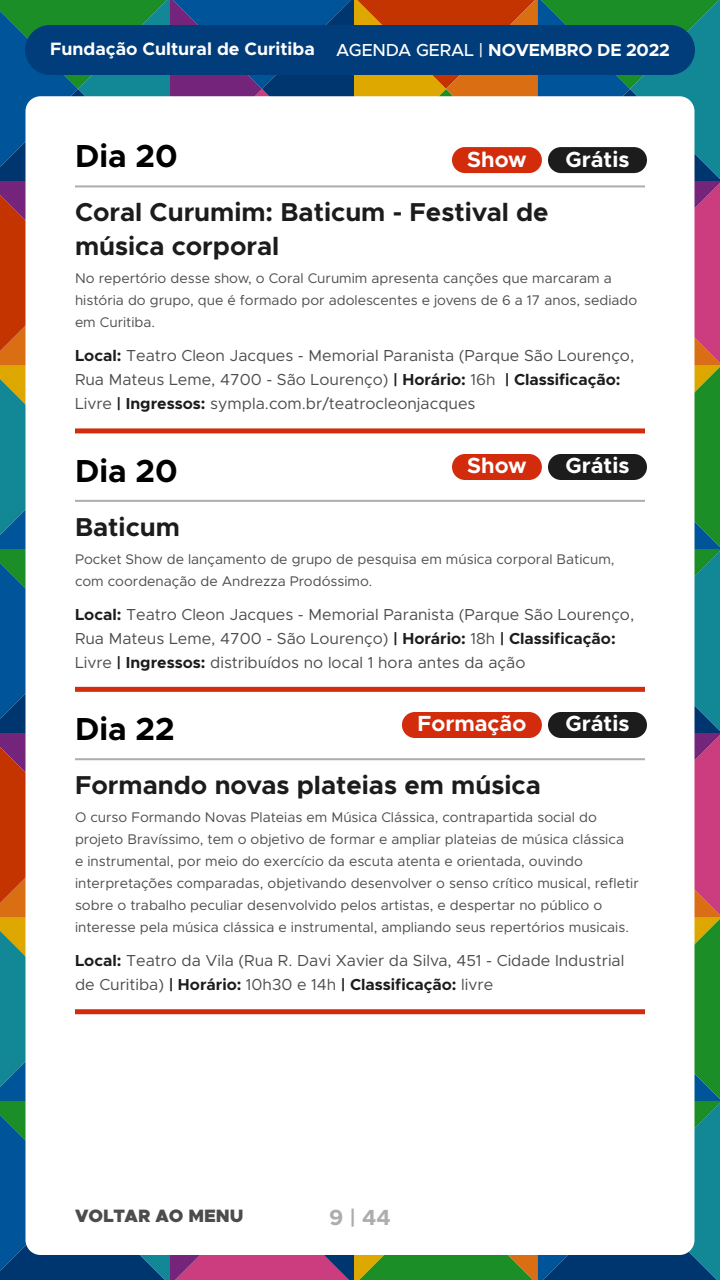
<style>
.page{position:relative;width:720px;height:1280px;background:#fff}
.page>*{position:absolute;margin:0;border:0;box-sizing:border-box;transform-origin:0 0}
.t1{font:700 32px "Metropolis";color:#000}
.t2{font:700 26px/34px "Metropolis";color:#1c1c1c}
.t3{font:700 22px "Metropolis";color:#fff}
.t4{font:700 22px "Metropolis";color:#adadad}
.t5{font:700 18px "Metropolis";color:#fff}
.t6{font:900 18px "Metropolis";color:#4c4c4c}
.t7{font:16px/24px "Metropolis";color:#4c4c4c}
.t8{font:14px/22px "Metropolis";color:#4c4c4c}
.s1{font-weight:500;font-size:17.5px}
.s2{font-size:17.5px}
.s3{font-weight:700;color:#1c1c1c}
</style>
<div class="page">
<img style="left:0;top:0;width:720px;height:1280px">
<div style="left:25px;top:25px;width:670px;height:50px;background:#003d7a;border-radius:25px"></div>
<div style="left:26px;top:96px;width:668px;height:1159px;background:#fff;border-radius:15px"></div>
<hr style="left:75px;top:185px;width:570px;height:2px;background:#adadad">
<div style="left:75px;top:428px;width:570px;height:5px;background:#d22c0c"></div>
<hr style="left:75px;top:500px;width:570px;height:2px;background:#adadad">
<div style="left:75px;top:687px;width:570px;height:5px;background:#d22c0c"></div>
<hr style="left:75px;top:758px;width:570px;height:2px;background:#adadad">
<div style="left:75px;top:1009px;width:570px;height:5px;background:#d22c0c"></div>
<div style="left:548px;top:147px;width:99px;height:26px;background:#1c1c1c;border-radius:13px"></div>
<div style="left:452px;top:147px;width:90px;height:26px;background:#d22c0c;border-radius:13px"></div>
<div style="left:548px;top:454px;width:99px;height:26px;background:#1c1c1c;border-radius:13px"></div>
<div style="left:452px;top:454px;width:90px;height:26px;background:#d22c0c;border-radius:13px"></div>
<div style="left:548px;top:712px;width:99px;height:26px;background:#1c1c1c;border-radius:13px"></div>
<div style="left:402px;top:712px;width:140px;height:26px;background:#d22c0c;border-radius:13px"></div>
<p class="t5" style="left:50px;top:38px;width:622px">Fundação Cultural de Curitiba <span class="s1">AGENDA GERAL |</span> <span class="s2">NOVEMBRO DE 2022</span></p>
<h1 class="t1" style="left:75px;top:136px;width:104px">Dia 20</h1>
<h2 class="t2" style="left:75px;top:196px;width:475px">Coral Curumim: Baticum - Festival de música corporal</h2>
<p class="t8" style="left:75px;top:268px;width:564px">No repertório desse show, o Coral Curumim apresenta canções que marcaram a história do grupo, que é formado por adolescentes e jovens de 6 a 17 anos, sediado em Curitiba.</p>
<p class="t7" style="left:75px;top:344px;width:561px"><span class="s3">Local:</span> Teatro Cleon Jacques - Memorial Paranista (Parque São Lourenço,<br>Rua Mateus Leme, 4700 - São Lourenço) <span class="s3">| Horário:</span> 16h <span class="s3">| Classificação:<br></span>Livre <span class="s3">| Ingressos:</span> sympla.com.br/teatrocleonjacques</p>
<h3 class="t3" style="left:467px;top:145px;width:61px">Show</h3>
<h3 class="t3" style="left:566px;top:145px;width:65px">Grátis</h3>
<h3 class="t3" style="left:467px;top:452px;width:61px">Show</h3>
<h3 class="t3" style="left:566px;top:452px;width:65px">Grátis</h3>
<h1 class="t1" style="left:75px;top:451px;width:104px">Dia 20</h1>
<h2 class="t2" style="left:75px;top:510px;width:107px">Baticum</h2>
<p class="t8" style="left:75px;top:548px;width:541px">Pocket Show de lançamento de grupo de pesquisa em música corporal Baticum, com coordenação de Andrezza Prodóssimo.</p>
<p class="t7" style="left:75px;top:602px;width:561px"><span class="s3">Local:</span> Teatro Cleon Jacques - Memorial Paranista (Parque São Lourenço,<br>Rua Mateus Leme, 4700 - São Lourenço) <span class="s3">| Horário:</span> 18h <span class="s3">| Classificação:<br></span>Livre <span class="s3">| Ingressos:</span> distribuídos no local 1 hora antes da ação</p>
<h3 class="t3" style="left:417px;top:710px;width:110px">Formação</h3>
<h3 class="t3" style="left:566px;top:710px;width:65px">Grátis</h3>
<h1 class="t1" style="left:75px;top:709px;width:101px">Dia 22</h1>
<h2 class="t2" style="left:75px;top:768px;width:467px">Formando novas plateias em música</h2>
<p class="t8" style="left:75px;top:806px;width:565px">O curso Formando Novas Plateias em Música Clássica, contrapartida social do projeto Bravíssimo, tem o objetivo de formar e ampliar plateias de música clássica<br>e instrumental, por meio do exercício da escuta atenta e orientada, ouvindo interpretações comparadas, objetivando desenvolver o senso crítico musical, refletir sobre o trabalho peculiar desenvolvido pelos artistas, e despertar no público o interesse pela música clássica e instrumental, ampliando seus repertórios musicais.</p>
<p class="t7" style="left:75px;top:949px;width:551px"><span class="s3">Local:</span> Teatro da Vila (Rua R. Davi Xavier da Silva, 451 - Cidade Industrial de Curitiba) <span class="s3">| Horário:</span> 10h30 e 14h <span class="s3">| Classificação:</span> livre</p>
<p class="t6" style="left:75px;top:1204px;width:170px">VOLTAR AO MENU</p>
<h3 class="t4" style="left:329px;top:1203px;width:63px">9 | 44</h3>
</div>
